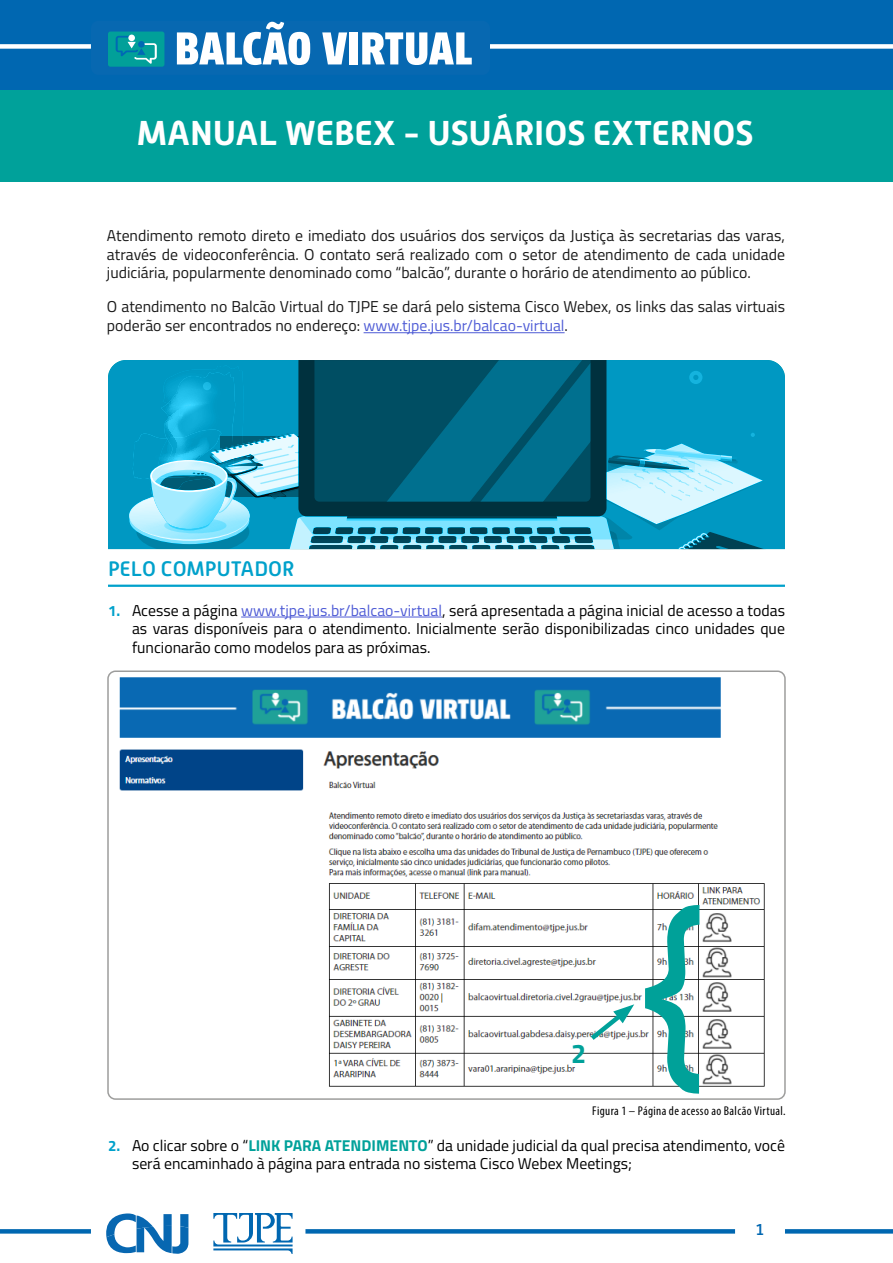
<style>
.page{position:relative;width:893px;height:1263px;background:#fff}
.page>*{position:absolute;margin:0;border:0;box-sizing:border-box;transform-origin:0 0}
.t1{font:700 34.5px "Alwyn New";color:#fff}
.t2{font:700 27px "Titillium Web";color:#00a19a}
.t3{font:500 21px "Alwyn New Rounded";color:#00a1cb}
.t4{font:15.75px/18.9px "Titillium Web";color:#191919;text-align:justify}
.t5{font:15.75px/18.9px "Titillium Web";color:#000;text-align:justify}
.t6{font:500 15.75px "Alwyn New";color:#0067b1}
.t7{font:condensed 12.75px "Myriad Pro";letter-spacing:.03em;color:#000}
.s1{color:#4f5cd6}
.s2{font-weight:700;font-size:15px;color:#00a1cb}
.s3{font-weight:700;color:#00a19a}
</style>
<div class="page">
<svg style="left:0;top:1229px;width:893px;height:4px;background:#086bb3"></svg>
<div style="left:0;top:0;width:893px;height:90px;background:#0067b1"></div>
<div style="left:0;top:44px;width:893px;height:5px;background:#fff"></div>
<div style="left:91px;top:21px;width:399px;height:54px;background:#0768b1;border-radius:8px"></div>
<svg style="left:177px;top:22px;width:133px;height:43px"></svg>
<svg style="left:322px;top:32px;width:25px;height:32px"></svg>
<div style="left:350px;top:32px;width:8px;height:32px;background:#fff"></div>
<svg style="left:362px;top:32px;width:110px;height:33px"></svg>
<div style="left:108px;top:32px;width:56px;height:35px;background:#01a099;border-radius:2px"></div>
<div style="left:128px;top:35px;width:7px;height:6px;background:#fff;border-radius:50%"></div>
<svg style="left:116px;top:36px;width:41px;height:28px"></svg>
<div style="left:91px;top:1206px;width:214px;height:55px;background:#fff;border-radius:8px"></div>
<div style="left:735px;top:1206px;width:50px;height:55px;background:#fff;border-radius:8px"></div>
<svg style="left:106px;top:1213px;width:82px;height:41px"></svg>
<svg style="left:213px;top:1213px;width:80px;height:41px"></svg>
<div style="left:0;top:90px;width:893px;height:91px;background:#00a19a"></div>
<hr style="left:108px;top:585px;width:677px;height:2px;background:#00a1cb">
<hr style="left:241px;top:617px;width:201px;height:1px;background:#4f5cd6">
<hr style="left:364px;top:332px;width:201px;height:1px;background:#4f5cd6">
<svg style="left:108px;top:360px;width:677px;height:189px;background:#1e8aa7"></svg>
<img style="left:110px;top:673px;width:673px;height:424px">
<div style="left:107px;top:670px;width:679px;height:430px;border:2px solid #9d9d9c;border-radius:8px"></div>
<svg style="left:586px;top:1004px;width:48px;height:40px"></svg>
<svg style="left:645px;top:905px;width:54px;height:189px"></svg>
<h1 class="t1" style="left:137px;top:113px;width:618px">MANUAL WEBEX - USUÁRIOS EXTERNOS</h1>
<p class="t4" style="left:107px;top:225px;width:679px">Atendimento remoto direto e imediato dos usuários dos serviços da Justiça às secretarias das varas, através de videoconferência. O contato será realizado com o setor de atendimento de cada unidade judiciária, popularmente denominado como “balcão”, durante o horário de atendimento ao público.</p>
<p class="t4" style="left:107px;top:297px;width:679px">O atendimento no Balcão Virtual do TJPE se dará pelo sistema Cisco Webex, os links das salas virtuais poderão ser encontrados no endereço: <span class="s1">www.tjpe.jus.br/balcao-virtual</span>.</p>
<h3 class="t3" style="left:108px;top:556px;width:188px">PELO COMPUTADOR</h3>
<p class="t5" style="left:132px;top:600px;width:654px;text-indent:-24px"><span class="s2">1.</span> Acesse a página <span class="s1">www.tjpe.jus.br/balcao-virtual</span>, será apresentada a página inicial de acesso a todas as varas disponíveis para o atendimento. Inicialmente serão disponibilizadas cinco unidades que funcionarão como modelos para as próximas.</p>
<h2 class="t2" style="left:571px;top:1032px;width:17px">2</h2>
<p class="t7" style="left:592px;top:1103px;width:195px">Figura 1 – Página de acesso ao Balcão Virtual.</p>
<p class="t5" style="left:132px;top:1135px;width:654px;text-indent:-24px"><span class="s2">2.</span> Ao clicar sobre o “<span class="s3">LINK PARA ATENDIMENTO</span>” da unidade judicial da qual precisa atendimento, você será encaminhado à página para entrada no sistema Cisco Webex Meetings;</p>
<p class="t6" style="left:756px;top:1220px;width:9px">1</p>
</div>
